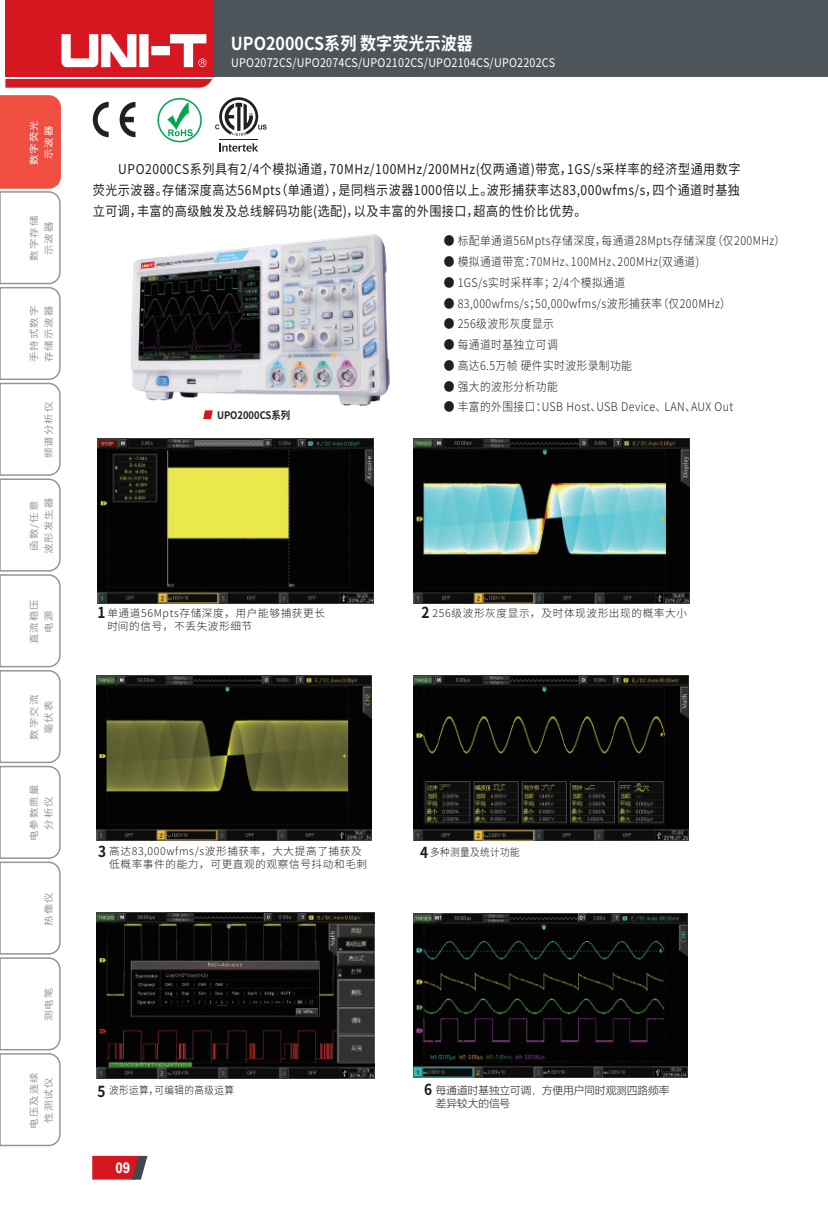
<style>
.page{position:relative;width:828px;height:1225px;background:#fff}
.page>*{position:absolute;margin:0;border:0;box-sizing:border-box;transform-origin:0 0}
.t1{font:700 18px "Source Han Sans CN";color:#fff;scale:.9 1}
.t2{font:700 15.2px "Source Han Sans CN";color:#1a1c21;scale:.9 1}
.t3{font:700 15px "Arial";color:#fff;scale:.9 1}
.t4{font:13.4px/20.8px "Source Han Sans CN";letter-spacing:.04em;color:#231f20;text-align:justify;scale:.9 1}
.t5{font:300 12px "Source Han Sans CN";letter-spacing:.04em;color:#231f20;scale:.9 1}
.t6{font:12px "Source Han Sans CN";letter-spacing:.02em;color:#fff;scale:.9 1}
.t7{font:300 10.6px/12.8px "Source Han Sans CN";letter-spacing:.06em;color:#231f20}
.t8{font:300 10.6px/12.8px "Microsoft Ya Hei";color:#231f20}
.t9{font:300 10.6px "Source Han Sans CN";letter-spacing:.05em;color:#1a1c21;scale:.9 1}
.t10{font:700 10.4px "Source Han Sans CN";color:#231f20;scale:.9 1}
.t11{font:9.4px/14.6px "Source Han Sans CN";letter-spacing:.1em;color:#939598;text-align:center;scale:1.11 1}
.t12{font:9.4px/14.6px "Source Han Sans CN";letter-spacing:.1em;color:#fff;text-align:center;scale:1.11 1}
.s1{font-weight:700;font-size:15.2px;color:#1a1c21}
.s2{font-weight:700;font-size:15.2px}
</style>
<div class="page">
<svg style="left:0;top:95px;width:61px;height:1052px"></svg>
<svg style="left:92px;top:1156px;width:55px;height:23px"></svg>
<div style="left:5px;top:0;width:823px;height:78px;background:#4d545a"></div>
<svg style="left:5px;top:0;width:209px;height:88px"></svg>
<svg style="left:203px;top:411px;width:10px;height:8px"></svg>
<img style="left:130px;top:234px;width:260px;height:177px">
<svg style="left:93px;top:102px;width:42px;height:35px"></svg>
<hr style="left:219px;top:139px;width:39px;height:1px;background:#231f20">
<svg style="left:219px;top:143px;width:39px;height:9px"></svg>
<svg style="left:215px;top:97px;width:52px;height:39px"></svg>
<svg style="left:157px;top:98px;width:45px;height:44px"></svg>
<img style="left:97px;top:438px;width:276px;height:166px">
<img style="left:413px;top:438px;width:276px;height:166px">
<img style="left:97px;top:675px;width:275px;height:165px">
<img style="left:414px;top:675px;width:275px;height:165px">
<img style="left:97px;top:912px;width:277px;height:166px">
<img style="left:413px;top:913px;width:274px;height:164px">
<p class="t12" style="left:27px;top:165px;width:42px;rotate:-90deg">数字荧光示波器</p>
<p class="t11" style="left:27px;top:261px;width:42px;rotate:-90deg">数字存储示波器</p>
<p class="t11" style="left:27px;top:362px;width:52px;text-align:left;rotate:-90deg">手持式数字存储示波器</p>
<p class="t11" style="left:42px;top:458px;width:52px;rotate:-90deg">频谱分析仪</p>
<p class="t11" style="left:27px;top:554px;width:52px;rotate:-90deg">函数/任意波形发生器</p>
<p class="t11" style="left:27px;top:644px;width:42px;rotate:-90deg">直流稳压电源</p>
<p class="t11" style="left:27px;top:740px;width:42px;rotate:-90deg">数字交流毫伏表</p>
<p class="t11" style="left:27px;top:841px;width:52px;rotate:-90deg">电参数质量分析仪</p>
<p class="t11" style="left:42px;top:925px;width:32px;rotate:-90deg">热像仪</p>
<p class="t11" style="left:42px;top:1021px;width:32px;rotate:-90deg">测电笔</p>
<p class="t11" style="left:27px;top:1128px;width:52px;rotate:-90deg">电压及连续性测试仪</p>
<p class="t1" style="left:231px;top:33px;width:270px">UPO2000CS系列 数字荧光示波器</p>
<p class="t6" style="left:231px;top:56px;width:361px">UPO2072CS/UPO2074CS/UPO2102CS/UPO2104CS/UPO2202CS</p>
<p class="t4" style="left:93px;top:159px;width:721px;text-indent:26px">UPO2000CS系列具有2/4个模拟通道，70MHz/100MHz/200MHz(仅两通道)带宽，1GS/s采样率的经济型通用数字荧光示波器。存储深度高达56Mpts（单通道），是同档示波器1000倍以上。波形捕获率达83,000wfms/s，四个通道时基独立可调，丰富的高级触发及总线解码功能(选配)，以及丰富的外围接口，超高的性价比优势。</p>
<p class="t10" style="left:217px;top:409px;width:83px">UPO2000CS系列</p>
<p class="t5" style="left:444px;top:234px;width:381px">● 标配单通道56Mpts存储深度，每通道28Mpts存储深度（仅200MHz）</p>
<p class="t5" style="left:444px;top:255px;width:285px">● 模拟通道带宽：70MHz、100MHz、200MHz(双通道)</p>
<p class="t5" style="left:444px;top:276px;width:203px">● 1GS/s实时采样率；2/4个模拟通道</p>
<p class="t5" style="left:444px;top:296px;width:321px">● 83,000wfms/s；50,000wfms/s波形捕获率（仅200MHz）</p>
<p class="t5" style="left:444px;top:317px;width:124px">● 256级波形灰度显示</p>
<p class="t5" style="left:444px;top:338px;width:128px">● 每通道时基独立可调</p>
<p class="t5" style="left:444px;top:358px;width:211px">● 高达6.5万帧 硬件实时波形录制功能</p>
<p class="t5" style="left:444px;top:379px;width:128px">● 强大的波形分析功能</p>
<p class="t5" style="left:444px;top:400px;width:323px">● 丰富的外围接口：USB Host、USB Device、LAN、AUX Out</p>
<p class="t7" style="left:107px;top:607px;width:219px;text-indent:-10px"><span class="s1">1</span> 单通道56Mpts存储深度，用户能够捕获更长时间的信号，不丢失波形细节</p>
<p class="t7" style="left:421px;top:607px;width:267px"><span class="s1">2</span> 256级波形灰度显示，及时体现波形出现的概率大小</p>
<p class="t7" style="left:109px;top:845px;width:259px;text-indent:-11px"><span class="s1">3</span> 高达83,000wfms/s波形捕获率，大大提高了捕获及低概率事件的能力，可更直观的观察信号抖动和毛刺</p>
<p class="t9" style="left:420px;top:846px;width:112px"><span class="s2">4</span> 多种测量及统计功能</p>
<p class="t2" style="left:97px;top:1082px;width:10px">5</p>
<p class="t2" style="left:424px;top:1081px;width:10px">6</p>
<p class="t9" style="left:109px;top:1084px;width:140px">波形运算，可编辑的高级运算</p>
<p class="t8" style="left:436px;top:1084px;width:235px">每通道时基独立可调，方便用户同时观测四路频率差异较大的信号</p>
<p class="t3" style="left:115px;top:1157px;width:18px">09</p>
</div>
